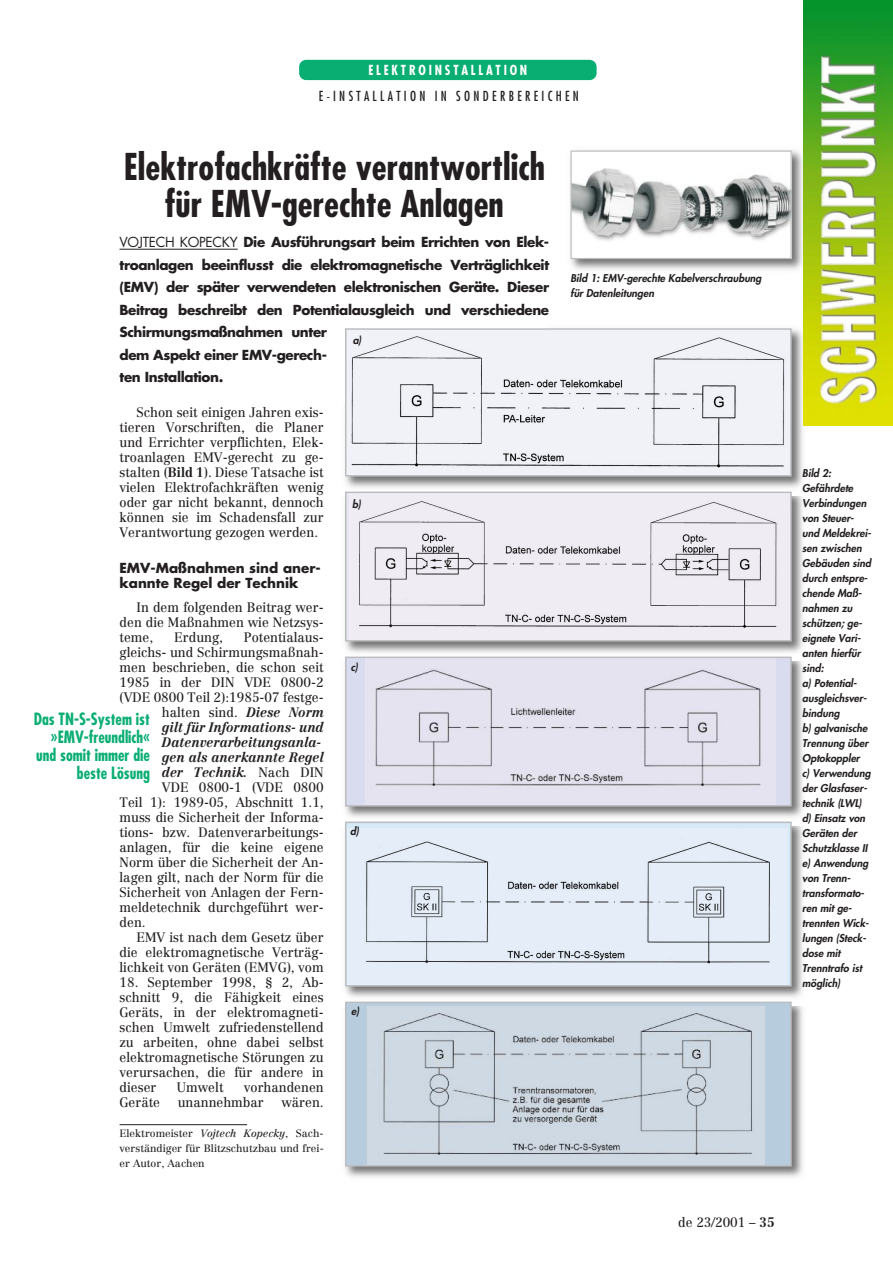
<style>
.page{position:relative;width:893px;height:1263px;background:#fff}
.page>*{position:absolute;margin:0;border:0;box-sizing:border-box;transform-origin:0 0}
.t1{font:700 condensed 36px/37.5px "Futura";color:#231f20;text-align:center}
.t2{font:700 condensed 16.5px/18px "Futura";color:#09ae73;text-align:right;scale:.95 1}
.t3{font:13.5px/15px "Centennial";color:#231f20;text-align:justify;scale:.95 1}
.t4{font:700 13.5px/22.5px "Futura";letter-spacing:-.03em;color:#231f20}
.t5{font:italic 700 13.5px "Centennial";color:#231f20;scale:.95 1}
.t6{font:700 13.5px/15px "Futura";color:#231f20}
.t7{font:condensed 13.5px "Futura";letter-spacing:.26em;color:#231f20;scale:.95 1}
.t8{font:700 condensed 13.5px "Futura";letter-spacing:.215em;color:#fff;scale:.95 1}
.t9{font:italic 800 10.5px/15px "Futura";color:#231f20}
.t10{font:10.5px/15px "Centennial";color:#231f20;text-align:justify}
.s1{font-weight:400}
.s2{font-weight:700}
.s3{font-weight:700;font-style:italic}
.s4{font-weight:400;font-style:normal}
.s5{font-style:italic}
</style>
<div class="page">
<img style="left:345px;top:1005px;width:458px;height:173px">
<img style="left:345px;top:825px;width:458px;height:180px">
<img style="left:345px;top:660px;width:458px;height:165px">
<img style="left:345px;top:495px;width:458px;height:165px">
<img style="left:345px;top:321px;width:465px;height:174px">
<img style="left:570px;top:143px;width:234px;height:135px">
<img style="left:804px;top:0;width:88px;height:425px">
<div style="left:299px;top:60px;width:297px;height:20px;background:#09ae73;border-radius:7px"></div>
<div style="left:119px;top:236px;width:430px;height:166px;background:#fff"></div>
<hr style="left:119px;top:249px;width:119px;height:1px;background:#231f20">
<hr style="left:119px;top:1124px;width:128px;height:1px;background:#231f20">
<img style="left:348px;top:331px;width:440px;height:143px">
<div style="left:345px;top:328px;width:446px;height:149px;border:2px solid #bcbdc0"></div>
<img style="left:349px;top:495px;width:439px;height:144px">
<div style="left:345px;top:492px;width:446px;height:150px;border:2px solid #bcbdc0"></div>
<div style="left:346px;top:657px;width:445px;height:149px;background:#d9dcee"></div>
<img style="left:365px;top:660px;width:410px;height:144px">
<div style="left:345px;top:657px;width:446px;height:150px;border:2px solid #bcbdc0"></div>
<div style="left:346px;top:822px;width:445px;height:164px;background:linear-gradient(to right,#ddebf8,#ddebf7)"></div>
<img style="left:348px;top:829px;width:439px;height:155px">
<div style="left:345px;top:822px;width:446px;height:165px;border:2px solid #bcbdc0"></div>
<div style="left:346px;top:1002px;width:445px;height:164px;background:#b7ccdc"></div>
<img style="left:368px;top:1006px;width:396px;height:158px">
<div style="left:345px;top:1002px;width:446px;height:165px;border:2px solid #bcbdc0"></div>
<div style="left:571px;top:151px;width:220px;height:108px;background:#fff"></div>
<img style="left:572px;top:168px;width:217px;height:73px">
<div style="left:570px;top:151px;width:221px;height:108px;border:1px solid #bcbdc0"></div>
<p class="t8" style="left:368px;top:64px;width:169px">ELEKTROINSTALLATION</p>
<p class="t7" style="left:319px;top:90px;width:275px">E-INSTALLATION IN SONDERBEREICHEN</p>
<h1 class="t1" style="left:124px;top:151px;width:422px">Elektrofachkräfte verantwortlich für EMV-gerechte Anlagen</h1>
<p class="t4" style="left:119px;top:232px;width:431px"><span class="s1">VOJTECH KOPECKY</span> Die Ausführungsart beim Errichten von Elek&shy;troanlagen beeinflusst die elektromagnetische Verträglichkeit (EMV) der später verwendeten elektronischen Geräte. Dieser Beitrag beschreibt den Potentialausgleich und verschiedene Schirmungsmaßnahmen unter<br>dem Aspekt einer EMV-gerech-<br>ten Installation.</p>
<p class="t9" style="left:353px;top:333px;width:12px">a)</p>
<p class="t3" style="left:119px;top:406px;width:216px;text-indent:17px">Schon seit einigen Jahren exis&shy;tieren Vorschriften, die Planer und Errichter verpflichten, Elek&shy;troanlagen EMV-gerecht zu ge&shy;stalten (<span class="s2">Bild 1</span>). Diese Tatsache ist vielen Elektrofachkräften wenig oder gar nicht bekannt, dennoch können sie im Schadensfall zur Verantwortung gezogen werden.</p>
<p class="t6" style="left:119px;top:561px;width:203px">EMV-Maßnahmen sind aner&shy;kannte Regel der Technik</p>
<p class="t3" style="left:119px;top:601px;width:216px;text-indent:17px">In dem folgenden Beitrag wer&shy;den die Maßnahmen wie Netzsys&shy;teme,</p>
<p class="t3" style="left:174px;top:631px;width:53px">Erdung,</p>
<p class="t3" style="left:244px;top:631px;width:85px">Potentialaus-</p>
<p class="t3" style="left:119px;top:646px;width:216px">gleichs- und Schirmungsmaßnah-</p>
<p class="t3" style="left:119px;top:661px;width:216px">men beschrieben, die schon seit</p>
<p class="t3" style="left:119px;top:676px;width:216px">1985 in der DIN VDE 0800-2</p>
<p class="t3" style="left:119px;top:691px;width:216px">(VDE 0800 Teil 2):1985-07 festge-</p>
<p class="t3" style="left:162px;top:706px;width:172px">halten sind. <span class="s3">Diese Norm</span></p>
<p class="t5" style="left:162px;top:721px;width:172px">gilt für Informations- und</p>
<p class="t5" style="left:162px;top:736px;width:169px">Datenverarbeitungsanla-</p>
<p class="t5" style="left:162px;top:751px;width:172px">gen als anerkannte Regel</p>
<p class="t5" style="left:162px;top:766px;width:172px">der Technik. <span class="s4">Nach DIN</span></p>
<p class="t3" style="left:162px;top:781px;width:172px">VDE 0800-1 (VDE 0800</p>
<p class="t3" style="left:119px;top:796px;width:216px">Teil 1): 1989-05, Abschnitt 1.1,</p>
<p class="t3" style="left:119px;top:811px;width:216px">muss die Sicherheit der Informa-</p>
<p class="t3" style="left:119px;top:826px;width:216px">tions- bzw. Datenverarbeitungs-</p>
<p class="t3" style="left:119px;top:841px;width:216px">anlagen, für die keine eigene</p>
<p class="t3" style="left:119px;top:856px;width:216px">Norm über die Sicherheit der An-</p>
<p class="t3" style="left:119px;top:871px;width:216px">lagen gilt, nach der Norm für die</p>
<p class="t3" style="left:119px;top:886px;width:216px">Sicherheit von Anlagen der Fern-</p>
<p class="t3" style="left:119px;top:901px;width:216px">meldetechnik durchgeführt wer-</p>
<p class="t3" style="left:119px;top:916px;width:29px">den.</p>
<p class="t3" style="left:136px;top:931px;width:198px">EMV ist nach dem Gesetz über</p>
<p class="t3" style="left:119px;top:946px;width:216px">die elektromagnetische Verträg-</p>
<p class="t3" style="left:119px;top:961px;width:216px">lichkeit von Geräten (EMVG), vom</p>
<p class="t3" style="left:119px;top:976px;width:216px">18. September 1998, § 2, Ab&shy;schnitt 9, die Fähigkeit eines Geräts, in der elektromagneti&shy;schen Umwelt zufriedenstellend zu arbeiten, ohne dabei selbst elektromagnetische Störungen zu verursachen, die für andere in dieser</p>
<p class="t2" style="left:34px;top:712px;width:124px">Das TN-S-System ist »EMV-freundlich« und somit immer die beste Lösung</p>
<p class="t3" style="left:177px;top:1081px;width:50px">Umwelt</p>
<p class="t3" style="left:244px;top:1081px;width:85px">vorhandenen</p>
<p class="t3" style="left:119px;top:1096px;width:44px">Geräte</p>
<p class="t3" style="left:178px;top:1096px;width:92px">unannehmbar</p>
<p class="t3" style="left:281px;top:1096px;width:46px">wären.</p>
<p class="t10" style="left:119px;top:1126px;width:206px">Elektromeister <span class="s5">Vojtech Kopecky</span>, Sach&shy;verständiger für Blitzschutzbau und frei&shy;er Autor, Aachen</p>
<p class="t9" style="left:352px;top:497px;width:12px">b)</p>
<p class="t9" style="left:351px;top:660px;width:11px">c)</p>
<p class="t9" style="left:350px;top:824px;width:12px">d)</p>
<p class="t9" style="left:351px;top:1005px;width:11px">e)</p>
<p class="t9" style="left:570px;top:271px;width:194px">Bild 1: EMV-gerechte Kabelverschraubung für Datenleitungen</p>
<p class="t3" style="left:678px;top:1216px;width:103px">de 23/2001 – <span class="s2">35</span></p>
<p class="t9" style="left:802px;top:466px;width:72px">Bild 2:<br>Gefährdete<br>Verbindungen von Steuer&shy;und Meldekrei&shy;sen zwischen<br>Gebäuden sind durch entspre&shy;chende Maß&shy;nahmen zu schützen; ge&shy;eignete Vari&shy;anten hierfür sind:<br>a) Potential&shy;ausgleichsver&shy;bindung<br>b) galvanische<br>Trennung über<br>Optokoppler c) Verwendung der Glasfaser&shy;technik (LWL) d) Einsatz von<br>Geräten der<br>Schutzklasse II e) Anwendung von Trenn&shy;transformato&shy;ren mit ge&shy;trennten Wick&shy;lungen (Steck&shy;dose mit<br>Trenntrafo ist möglich)</p>
</div>
